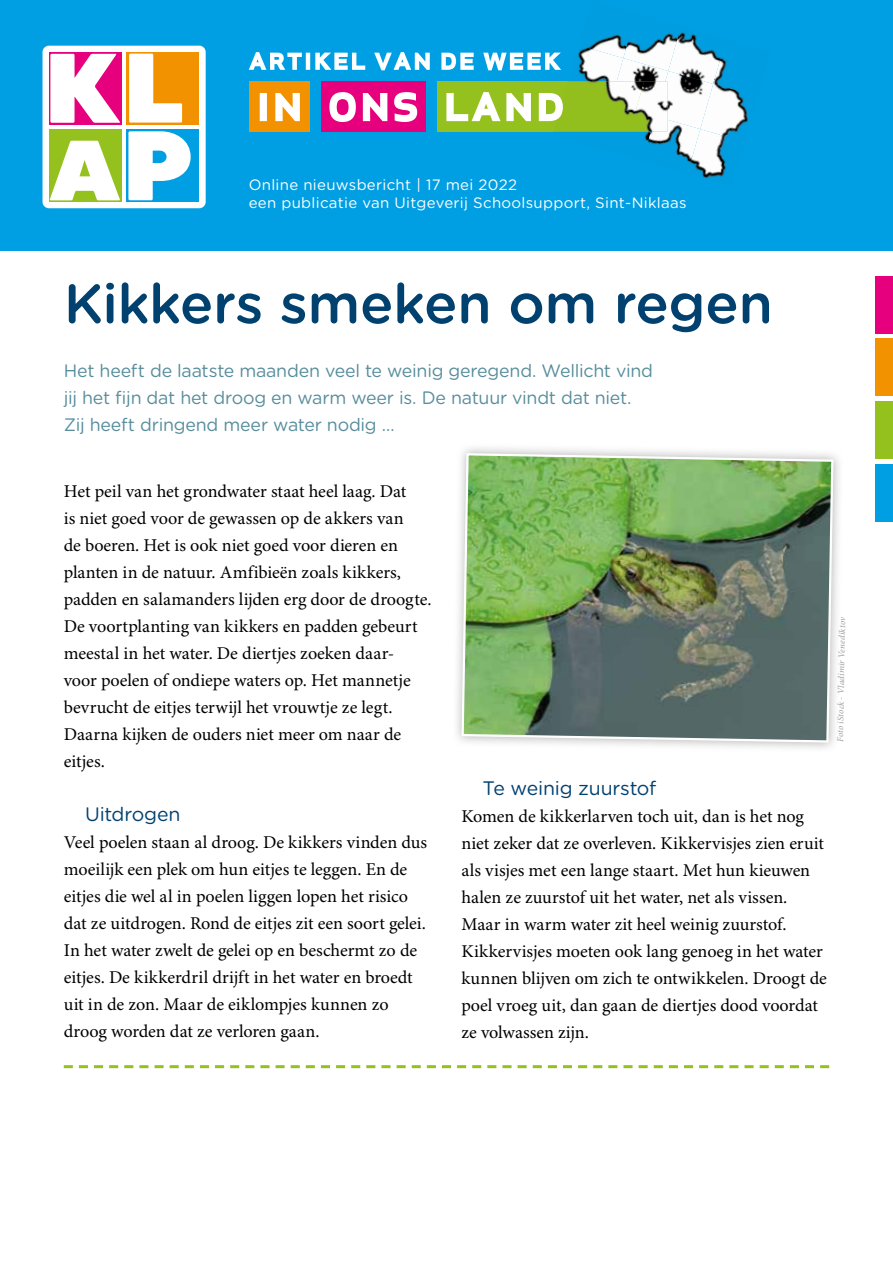
<style>
.page{position:relative;width:893px;height:1263px;background:#fff}
.page>*{position:absolute;margin:0;border:0;box-sizing:border-box;transform-origin:0 0}
.t1{font:500 55.5px "Gotham Rounded";letter-spacing:-.01em;color:#004170}
.t2{font:19.5px "Gotham Rounded";letter-spacing:-.01em;color:#004170}
.t3{font:18px/27px "Minion Pro";letter-spacing:-.005em;color:#000}
.t4{font:18px/27px "Gotham Rounded";letter-spacing:-.015em;color:#578d9c}
.t5{font:15px/18px "Gotham Rounded";letter-spacing:.02em;color:#fff}
.t6{font:italic 9px "Minion Pro";color:#9d9d9c}
</style>
<div class="page">
<div style="left:876px;top:276px;width:17px;height:57px;background:#e6007d"></div>
<div style="left:876px;top:338px;width:17px;height:58px;background:#f39200"></div>
<div style="left:876px;top:401px;width:17px;height:58px;background:#95c11f"></div>
<div style="left:876px;top:464px;width:17px;height:57px;background:#009fe3"></div>
<div style="left:0;top:0;width:893px;height:251px;background:#009fe3"></div>
<svg style="left:43px;top:46px;width:163px;height:162px;background:#dad0be"></svg>
<svg style="left:249px;top:52px;width:312px;height:18px"></svg>
<div style="left:249px;top:81px;width:61px;height:51px;background:#f39200"></div>
<div style="left:321px;top:81px;width:105px;height:51px;background:#e6007d"></div>
<div style="left:437px;top:81px;width:231px;height:51px;background:#95c11f"></div>
<svg style="left:260px;top:92px;width:294px;height:30px"></svg>
<img style="left:592px;top:34px;width:30px;height:11px">
<img style="left:623px;top:33px;width:45px;height:25px">
<img style="left:668px;top:32px;width:45px;height:39px">
<img style="left:713px;top:50px;width:14px;height:34px">
<img style="left:578px;top:45px;width:45px;height:36px">
<img style="left:617px;top:58px;width:51px;height:23px">
<img style="left:665px;top:71px;width:48px;height:49px">
<img style="left:700px;top:84px;width:49px;height:45px">
<img style="left:644px;top:120px;width:56px;height:41px">
<img style="left:687px;top:129px;width:52px;height:50px">
<img style="left:568px;top:81px;width:62px;height:12px">
<img style="left:630px;top:81px;width:38px;height:51px">
<img style="left:554px;top:93px;width:81px;height:39px">
<img style="left:557px;top:102px;width:6px;height:17px">
<img style="left:461px;top:453px;width:372px;height:290px">
<svg style="left:64px;top:1065px;width:9px;height:3px"></svg>
<svg style="left:79px;top:1065px;width:9px;height:3px"></svg>
<svg style="left:94px;top:1065px;width:9px;height:3px"></svg>
<svg style="left:109px;top:1065px;width:9px;height:3px"></svg>
<svg style="left:124px;top:1065px;width:9px;height:3px"></svg>
<svg style="left:139px;top:1065px;width:9px;height:3px"></svg>
<svg style="left:155px;top:1065px;width:9px;height:3px"></svg>
<svg style="left:170px;top:1065px;width:9px;height:3px"></svg>
<svg style="left:185px;top:1065px;width:9px;height:3px"></svg>
<svg style="left:200px;top:1065px;width:9px;height:3px"></svg>
<svg style="left:215px;top:1065px;width:9px;height:3px"></svg>
<svg style="left:230px;top:1065px;width:9px;height:3px"></svg>
<svg style="left:245px;top:1065px;width:9px;height:3px"></svg>
<svg style="left:260px;top:1065px;width:9px;height:3px"></svg>
<svg style="left:276px;top:1065px;width:9px;height:3px"></svg>
<svg style="left:291px;top:1065px;width:9px;height:3px"></svg>
<svg style="left:306px;top:1065px;width:9px;height:3px"></svg>
<svg style="left:321px;top:1065px;width:9px;height:3px"></svg>
<svg style="left:336px;top:1065px;width:9px;height:3px"></svg>
<svg style="left:351px;top:1065px;width:9px;height:3px"></svg>
<svg style="left:366px;top:1065px;width:9px;height:3px"></svg>
<svg style="left:381px;top:1065px;width:9px;height:3px"></svg>
<svg style="left:397px;top:1065px;width:9px;height:3px"></svg>
<svg style="left:412px;top:1065px;width:9px;height:3px"></svg>
<svg style="left:427px;top:1065px;width:9px;height:3px"></svg>
<svg style="left:442px;top:1065px;width:9px;height:3px"></svg>
<svg style="left:457px;top:1065px;width:9px;height:3px"></svg>
<svg style="left:472px;top:1065px;width:9px;height:3px"></svg>
<svg style="left:487px;top:1065px;width:9px;height:3px"></svg>
<svg style="left:502px;top:1065px;width:9px;height:3px"></svg>
<svg style="left:518px;top:1065px;width:9px;height:3px"></svg>
<svg style="left:533px;top:1065px;width:9px;height:3px"></svg>
<svg style="left:548px;top:1065px;width:9px;height:3px"></svg>
<svg style="left:563px;top:1065px;width:9px;height:3px"></svg>
<svg style="left:578px;top:1065px;width:9px;height:3px"></svg>
<svg style="left:593px;top:1065px;width:9px;height:3px"></svg>
<svg style="left:608px;top:1065px;width:9px;height:3px"></svg>
<svg style="left:623px;top:1065px;width:9px;height:3px"></svg>
<svg style="left:639px;top:1065px;width:9px;height:3px"></svg>
<svg style="left:654px;top:1065px;width:9px;height:3px"></svg>
<svg style="left:669px;top:1065px;width:9px;height:3px"></svg>
<svg style="left:684px;top:1065px;width:9px;height:3px"></svg>
<svg style="left:699px;top:1065px;width:9px;height:3px"></svg>
<svg style="left:714px;top:1065px;width:9px;height:3px"></svg>
<svg style="left:729px;top:1065px;width:9px;height:3px"></svg>
<svg style="left:744px;top:1065px;width:10px;height:3px"></svg>
<svg style="left:760px;top:1065px;width:9px;height:3px"></svg>
<svg style="left:775px;top:1065px;width:9px;height:3px"></svg>
<svg style="left:790px;top:1065px;width:9px;height:3px"></svg>
<svg style="left:805px;top:1065px;width:9px;height:3px"></svg>
<svg style="left:820px;top:1065px;width:9px;height:3px"></svg>
<p class="t5" style="left:249px;top:175px;width:439px">Online nieuwsbericht | 17 mei 2022<br>een publicatie van Uitgeverij Schoolsupport, Sint-Niklaas</p>
<h1 class="t1" style="left:64px;top:264px;width:711px">Kikkers smeken om regen</h1>
<p class="t4" style="left:64px;top:357px;width:591px">Het heeft de laatste maanden veel te weinig geregend. Wellicht vind jij het fijn dat het droog en warm weer is. De natuur vindt dat niet.<br>Zij heeft dringend meer water nodig …</p>
<p class="t3" style="left:64px;top:479px;width:369px">Het peil van het grondwater staat heel laag. Dat<br>is niet goed voor de gewassen op de akkers van<br>de boeren. Het is ook niet goed voor dieren en planten in de natuur. Amfibieën zoals kikkers, padden en salamanders lijden erg door de droogte.<br>De voortplanting van kikkers en padden gebeurt meestal in het water. De diertjes zoeken daar&shy;voor poelen of ondiepe waters op. Het mannetje bevrucht de eitjes terwijl het vrouwtje ze legt.<br>Daarna kijken de ouders niet meer om naar de eitjes.</p>
<p class="t2" style="left:85px;top:801px;width:97px">Uitdrogen</p>
<p class="t3" style="left:64px;top:830px;width:365px">Veel poelen staan al droog. De kikkers vinden dus moeilijk een plek om hun eitjes te leggen. En de eitjes die wel al in poelen liggen lopen het risico dat ze uitdrogen. Rond de eitjes zit een soort gelei.<br>In het water zwelt de gelei op en beschermt zo de eitjes. De kikkerdril drijft in het water en broedt uit in de zon. Maar de eiklompjes kunnen zo droog worden dat ze verloren gaan.</p>
<p class="t6" style="left:835px;top:742px;width:127px;rotate:-89deg">Foto iStock - Vladimir Venediktov</p>
<p class="t2" style="left:483px;top:775px;width:175px">Te weinig zuurstof</p>
<p class="t3" style="left:461px;top:804px;width:367px">Komen de kikkerlarven toch uit, dan is het nog niet zeker dat ze overleven. Kikkervisjes zien eruit als visjes met een lange staart. Met hun kieuwen halen ze zuurstof uit het water, net als vissen.<br>Maar in warm water zit heel weinig zuurstof.<br>Kikkervisjes moeten ook lang genoeg in het water kunnen blijven om zich te ontwikkelen. Droogt de poel vroeg uit, dan gaan de diertjes dood voordat ze volwassen zijn.</p>
</div>
